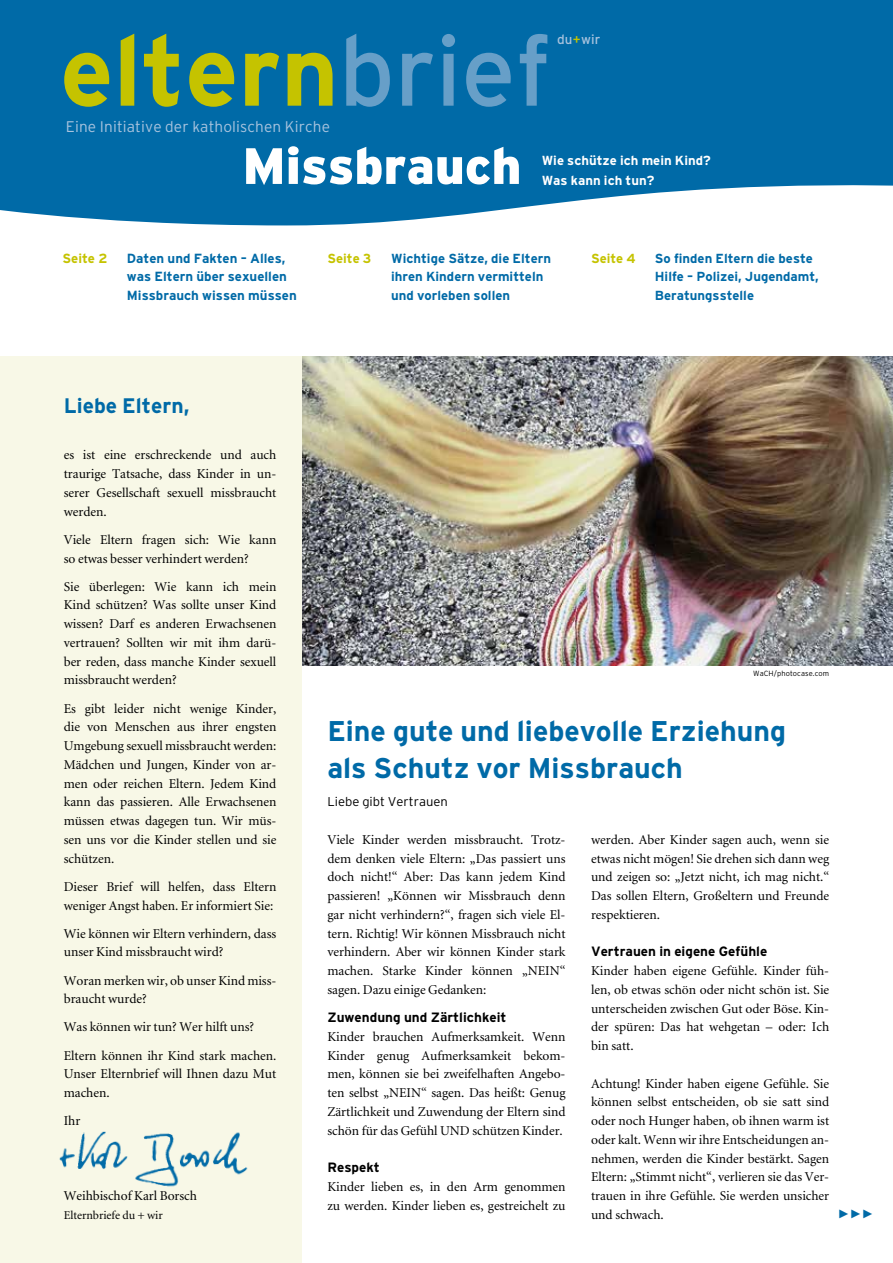
<style>
.page{position:relative;width:893px;height:1263px;background:#fff}
.page>*{position:absolute;margin:0;border:0;box-sizing:border-box;transform-origin:0 0}
.t1{font:700 98.85px "Interstate";color:#c5c300}
.t2{font:900 51px "Interstate";color:#fff}
.t3{font:700 28.5px/37.5px "Interstate";color:#006aa7}
.t4{font:700 21px "Interstate";color:#006aa7}
.t5{font:18px "FF Dingbats Arrows One";color:#006aa7}
.t6{font:300 15.45px "Interstate";letter-spacing:.01em;color:#a8c3de}
.t7{font:13.5px/18.8px "Minion";letter-spacing:-.005em;color:#000;text-align:justify}
.t8{font:700 13.5px "Interstate";color:#000}
.t9{font:13.35px "Interstate";color:#a8c3de}
.t10{font:700 13.2px/18.8px "Interstate";color:#006aa7}
.t11{font:700 13.2px/20.2px "Interstate";color:#fff}
.t12{font:700 13.2px "Interstate";color:#c5c300}
.t13{font:300 12.75px "Interstate";color:#000}
.t14{font:12px "Minion";letter-spacing:-.005em;color:#000}
.t15{font:300 7.5px "Interstate";letter-spacing:.01em;color:#000}
.s1{font-weight:400;color:#679fc8}
.s2{color:#c5c300}
</style>
<div class="page">
<img style="left:302px;top:356px;width:591px;height:310px">
<svg style="left:0;top:0;width:893px;height:225px;background:#1375ad"></svg>
<div style="left:0;top:356px;width:302px;height:907px;background:#f8f8e7"></div>
<img style="left:59px;top:1131px;width:189px;height:56px">
<h1 class="t1" style="left:60px;top:16px;width:493px">eltern<span class="s1">brief</span></h1>
<p class="t9" style="left:557px;top:32px;width:45px">du<span class="s2">+</span>wir</p>
<p class="t6" style="left:66px;top:118px;width:266px">Eine Initiative der katholischen Kirche</p>
<h2 class="t2" style="left:243px;top:137px;width:280px">Missbrauch</h2>
<p class="t11" style="left:542px;top:150px;width:171px">Wie schütze ich mein Kind?<br>Was kann ich tun?</p>
<p class="t12" style="left:62px;top:250px;width:46px">Seite 2</p>
<p class="t10" style="left:127px;top:248px;width:171px">Daten und Fakten – Alles, was Eltern über sexuellen<br>Missbrauch wissen müssen</p>
<p class="t12" style="left:327px;top:250px;width:46px">Seite 3</p>
<p class="t10" style="left:391px;top:248px;width:161px">Wichtige Sätze, die Eltern ihren Kindern vermitteln und vorleben sollen</p>
<p class="t12" style="left:591px;top:251px;width:46px">Seite 4</p>
<p class="t10" style="left:655px;top:248px;width:165px">So finden Eltern die beste<br>Hilfe – Polizei, Jugendamt,<br>Beratungsstelle</p>
<h3 class="t4" style="left:64px;top:393px;width:127px">Liebe Eltern,</h3>
<p class="t7" style="left:64px;top:446px;width:214px">es ist eine erschreckende und auch traurige Tatsache, dass Kinder in un&shy;serer Gesellschaft sexuell missbraucht werden.</p>
<p class="t7" style="left:64px;top:531px;width:214px">Viele Eltern fragen sich: Wie kann so etwas besser verhindert werden?</p>
<p class="t7" style="left:64px;top:577px;width:214px">Sie überlegen: Wie kann ich mein Kind schützen? Was sollte unser Kind wissen? Darf es anderen Erwachsenen vertrauen? Sollten wir mit ihm darü&shy;ber reden, dass manche Kinder sexuell missbraucht werden?</p>
<p class="t7" style="left:64px;top:699px;width:214px">Es gibt leider nicht wenige Kinder, die von Menschen aus ihrer engsten Umgebung sexuell missbraucht werden:<br>Mädchen und Jungen, Kinder von ar&shy;men oder reichen Eltern. Jedem Kind kann das passieren. Alle Erwachsenen müssen etwas dagegen tun. Wir müs&shy;sen uns vor die Kinder stellen und sie schützen.</p>
<p class="t7" style="left:64px;top:877px;width:214px">Dieser Brief will helfen, dass Eltern weniger Angst haben. Er informiert Sie:</p>
<p class="t7" style="left:64px;top:924px;width:214px">Wie können wir Eltern verhindern, dass unser Kind missbraucht wird?</p>
<p class="t7" style="left:64px;top:971px;width:214px">Woran merken wir, ob unser Kind miss&shy;braucht wurde?</p>
<p class="t7" style="left:64px;top:1013px;width:214px;line-height:28px">Was können wir tun? Wer hilft uns?<br>Eltern können ihr Kind stark machen.</p>
<p class="t7" style="left:64px;top:1065px;width:214px">Unser Elternbrief will Ihnen dazu Mut machen.</p>
<p class="t7" style="left:64px;top:1112px;width:18px">Ihr</p>
<p class="t7" style="left:64px;top:1187px;width:135px">Weihbischof Karl Borsch</p>
<p class="t14" style="left:64px;top:1209px;width:101px">Elternbriefe du + wir</p>
<p class="t15" style="left:753px;top:669px;width:77px">WaCH/photocase.com</p>
<h3 class="t3" style="left:327px;top:712px;width:460px">Eine gute und liebevolle Erziehung als Schutz vor Missbrauch</h3>
<p class="t13" style="left:327px;top:795px;width:122px">Liebe gibt Vertrauen</p>
<p class="t7" style="left:591px;top:831px;width:240px">werden. Aber Kinder sagen auch, wenn sie etwas nicht mögen! Sie drehen sich dann weg und zeigen so: „Jetzt nicht, ich mag nicht.“ Das sollen Eltern, Großeltern und Freunde respektieren.</p>
<p class="t8" style="left:591px;top:944px;width:178px">Vertrauen in eigene Gefühle</p>
<p class="t7" style="left:591px;top:962px;width:240px">Kinder haben eigene Gefühle. Kinder füh&shy;len, ob etwas schön oder nicht schön ist. Sie unterscheiden zwischen Gut oder Böse. Kin&shy;der spüren: Das hat wehgetan – oder: Ich bin satt.</p>
<p class="t7" style="left:591px;top:1074px;width:240px">Achtung! Kinder haben eigene Gefühle. Sie können selbst entscheiden, ob sie satt sind oder noch Hunger haben, ob ihnen warm ist oder kalt. Wenn wir ihre Entscheidungen an&shy;nehmen, werden die Kinder bestärkt. Sagen Eltern: „Stimmt nicht“, verlieren sie das Ver&shy;trauen in ihre Gefühle. Sie werden unsicher und schwach.</p>
<p class="t7" style="left:327px;top:831px;width:240px">Viele Kinder werden missbraucht. Trotz&shy;dem denken viele Eltern: „Das passiert uns doch nicht!“ Aber: Das kann jedem Kind passieren! „Können wir Missbrauch denn gar nicht verhindern?“, fragen sich viele El&shy;tern. Richtig! Wir können Missbrauch nicht verhindern. Aber wir können Kinder stark machen. Starke Kinder können „NEIN“ sagen. Dazu einige Gedanken:</p>
<p class="t8" style="left:327px;top:1010px;width:181px">Zuwendung und Zärtlichkeit</p>
<p class="t7" style="left:327px;top:1027px;width:240px">Kinder brauchen Aufmerksamkeit. Wenn Kinder genug Aufmerksamkeit bekom&shy;men, können sie bei zweifelhaften Angebo&shy;ten selbst „NEIN“ sagen. Das heißt: Genug Zärtlichkeit und Zuwendung der Eltern sind schön für das Gefühl UND schützen Kinder.</p>
<p class="t8" style="left:327px;top:1160px;width:54px">Respekt</p>
<p class="t7" style="left:327px;top:1177px;width:240px">Kinder lieben es, in den Arm genommen zu werden. Kinder lieben es, gestreichelt zu</p>
<h3 class="t5" style="left:838px;top:1208px;width:38px">✓✓✓</h3>
</div>
